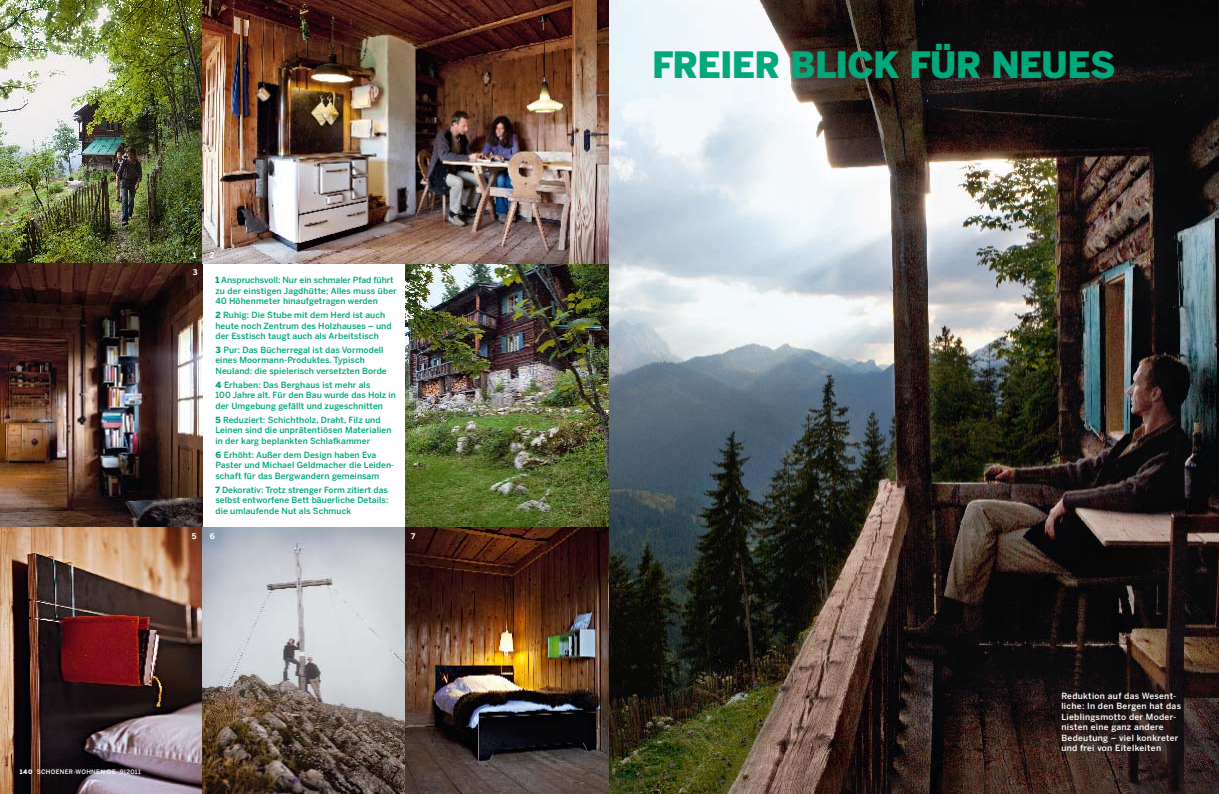
<style>
.page{position:relative;width:1219px;height:794px;background:#fff}
.page>*{position:absolute;margin:0;border:0;box-sizing:border-box;transform-origin:0 0}
.t1{font:900 36px "Benton Sans";letter-spacing:-.025em;color:#00a87b}
.t2{font:500 8.5px/10.5px "Benton Sans";letter-spacing:.01em;color:#00a87b}
.t3{font:500 8.5px/10.5px "Benton Sans";letter-spacing:.035em;color:#fff}
.t4{font:700 7.8px "Benton Sans";color:#fff}
.t5{font:500 6.1px "Benton Sans";letter-spacing:.05em;color:#fff}
.s1{font-weight:900}
</style>
<div class="page">
<img style="left:0;top:0;width:203px;height:794px">
<img style="left:203px;top:527px;width:202px;height:267px">
<img style="left:405px;top:264px;width:204px;height:530px">
<img style="left:203px;top:0;width:406px;height:264px">
<img style="left:609px;top:0;width:610px;height:794px">
<p class="t4" style="left:193px;top:251px;width:5px">1</p>
<p class="t4" style="left:210px;top:251px;width:6px">2</p>
<p class="t4" style="left:193px;top:268px;width:6px">3</p>
<p class="t4" style="left:411px;top:268px;width:7px">4</p>
<p class="t2" style="left:215px;top:275px;width:183px"><span class="s1">1</span> Anspruchsvoll: Nur ein schmaler Pfad führt zu der einstigen Jagdhütte; Alles muss über<br>40 Höhenmeter hinaufgetragen werden</p>
<p class="t2" style="left:215px;top:310px;width:178px"><span class="s1">2</span> Ruhig: Die Stube mit dem Herd ist auch heute noch Zentrum des Holzhauses – und der Esstisch taugt auch als Arbeitstisch</p>
<p class="t2" style="left:215px;top:345px;width:173px"><span class="s1">3</span> Pur: Das Bücherregal ist das Vormodell eines Moormann-Produktes. Typisch<br>Neuland: die spielerisch versetzten Borde</p>
<p class="t2" style="left:215px;top:380px;width:182px"><span class="s1">4</span> Erhaben: Das Berghaus ist mehr als<br>100 Jahre alt. Für den Bau wurde das Holz in der Umgebung gefällt und zugeschnitten</p>
<p class="t2" style="left:215px;top:414px;width:178px"><span class="s1">5</span> Reduziert: Schichtholz, Draht, Filz und<br>Leinen sind die unprätentiösen Materialien in der karg beplankten Schlafkammer</p>
<p class="t2" style="left:215px;top:449px;width:180px"><span class="s1">6</span> Erhöht: Außer dem Design haben Eva<br>Paster und Michael Geldmacher die Leiden&shy;schaft für das Bergwandern gemeinsam</p>
<p class="t2" style="left:215px;top:484px;width:175px;text-align:justify"><span class="s1">7</span> Dekorativ: Trotz strenger Form zitiert das selbst entworfene Bett bäuerliche Details: die umlaufende Nut als Schmuck</p>
<p class="t4" style="left:192px;top:531px;width:6px">5</p>
<p class="t4" style="left:210px;top:531px;width:7px">6</p>
<p class="t4" style="left:411px;top:531px;width:6px">7</p>
<p class="t5" style="left:20px;top:768px;width:122px"><span class="s1">140</span> SCHOENER-WOHNEN·DE 9|2011</p>
<h1 class="t1" style="left:652px;top:44px;width:439px">FREIER BLICK FÜR NEUES</h1>
<p class="t3" style="left:1061px;top:690px;width:121px">Reduktion auf das Wesent&shy;liche: In den Bergen hat das<br>Lieblingsmotto der Moder&shy;nisten eine ganz andere<br>Bedeutung – viel konkreter und frei von Eitelkeiten</p>
</div>
